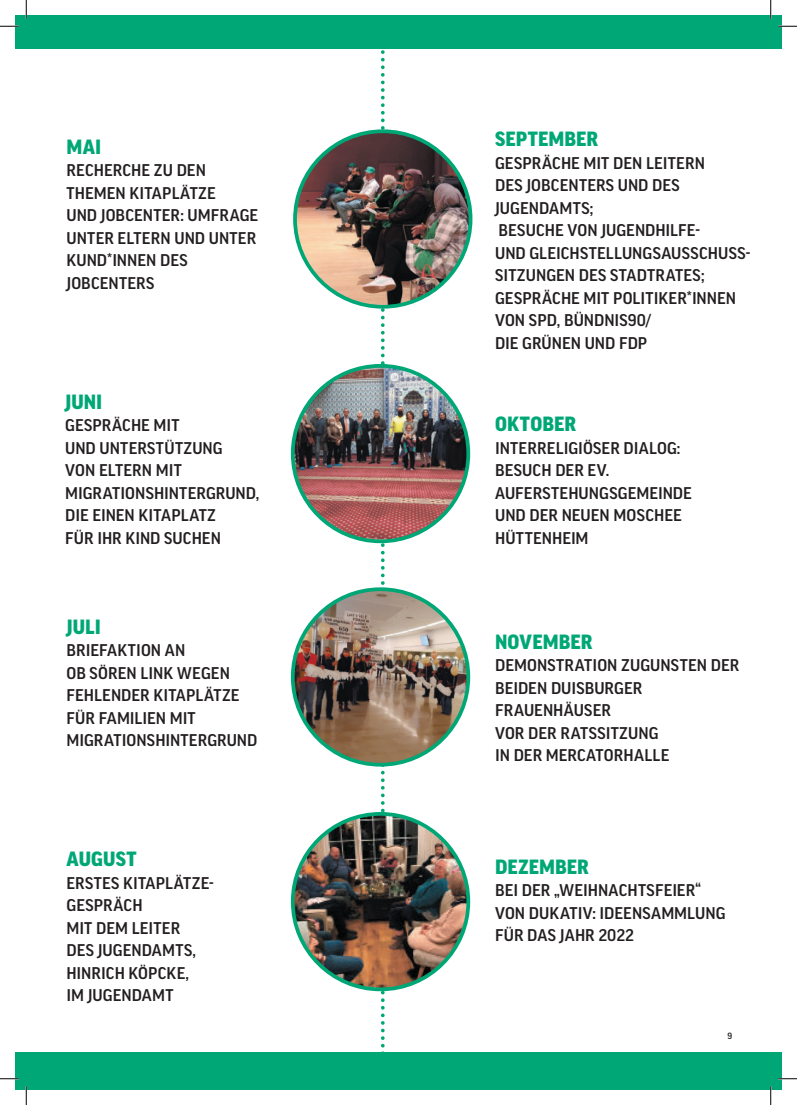
<style>
.page{position:relative;width:797px;height:1105px;background:#fff}
.page>*{position:absolute;margin:0;border:0;box-sizing:border-box;transform-origin:0 0}
.t1{font:900 19.88px "Good Pro";letter-spacing:.005em;color:#00a776}
.t2{font:500 16.38px/22.5px "Good Pro";letter-spacing:.005em;color:#231f20}
.t3{font:500 8.75px "Good Pro";color:#231f20}
</style>
<div class="page">
<div style="left:15px;top:15px;width:767px;height:33px;background:#00a776"></div>
<div style="left:15px;top:1052px;width:767px;height:38px;background:#00a776"></div>
<svg style="left:381px;top:48px;width:3px;height:1004px"></svg>
<img style="left:295px;top:131px;width:175px;height:176px;border-radius:84px">
<div style="left:293px;top:129px;width:179px;height:180px;border:4px solid #00a776;border-radius:50%"></div>
<img style="left:293px;top:366px;width:175px;height:175px;border-radius:88px">
<div style="left:291px;top:364px;width:179px;height:179px;border:4px solid #00a776;border-radius:50%"></div>
<img style="left:293px;top:589px;width:175px;height:176px;border-radius:88px">
<div style="left:291px;top:587px;width:179px;height:180px;border:4px solid #00a776;border-radius:50%"></div>
<img style="left:293px;top:814px;width:175px;height:175px;border-radius:88px">
<div style="left:291px;top:812px;width:179px;height:179px;border:4px solid #00a776;border-radius:50%"></div>
<svg style="left:0;top:25px;width:19px;height:2px"></svg>
<svg style="left:778px;top:25px;width:19px;height:2px"></svg>
<svg style="left:0;top:1078px;width:19px;height:1px"></svg>
<svg style="left:778px;top:1078px;width:19px;height:1px"></svg>
<svg style="left:25px;top:0;width:2px;height:19px"></svg>
<svg style="left:25px;top:1086px;width:2px;height:19px"></svg>
<svg style="left:770px;top:0;width:1px;height:19px"></svg>
<svg style="left:770px;top:1086px;width:1px;height:19px"></svg>
<p class="t1" style="left:67px;top:136px;width:36px">MAI</p>
<p class="t2" style="left:66px;top:159px;width:193px">RECHERCHE ZU DEN<br>THEMEN KITAPLÄTZE<br>UND JOBCENTER: UMFRAGE<br>UNTER ELTERN UND UNTER<br>KUND*INNEN DES<br>JOBCENTERS</p>
<p class="t1" style="left:495px;top:129px;width:105px">SEPTEMBER</p>
<p class="t2" style="left:495px;top:152px;width:257px">GESPRÄCHE MIT DEN LEITERN<br>DES JOBCENTERS UND DES<br>JUGENDAMTS;<br>BESUCHE VON JUGENDHILFE-<br>UND GLEICHSTELLUNGSAUSSCHUSS-<br>SITZUNGEN DES STADTRATES;<br>GESPRÄCHE MIT POLITIKER*INNEN<br>VON SPD, BÜNDNIS90/<br>DIE GRÜNEN UND FDP</p>
<p class="t1" style="left:65px;top:391px;width:39px">JUNI</p>
<p class="t2" style="left:65px;top:414px;width:196px">GESPRÄCHE MIT<br>UND UNTERSTÜTZUNG<br>VON ELTERN MIT<br>MIGRATIONSHINTERGRUND,<br>DIE EINEN KITAPLATZ<br>FÜR IHR KIND SUCHEN</p>
<p class="t1" style="left:495px;top:414px;width:83px">OKTOBER</p>
<p class="t2" style="left:495px;top:437px;width:198px">INTERRELIGIÖSER DIALOG:<br>BESUCH DER EV.<br>AUFERSTEHUNGSGEMEINDE<br>UND DER NEUEN MOSCHEE<br>HÜTTENHEIM</p>
<p class="t1" style="left:67px;top:616px;width:36px">JULI</p>
<p class="t2" style="left:66px;top:639px;width:192px">BRIEFAKTION AN<br>OB SÖREN LINK WEGEN<br>FEHLENDER KITAPLÄTZE<br>FÜR FAMILIEN MIT<br>MIGRATIONSHINTERGRUND</p>
<p class="t1" style="left:67px;top:849px;width:72px">AUGUST</p>
<p class="t2" style="left:66px;top:872px;width:149px">ERSTES KITAPLÄTZE-<br>GESPRÄCH<br>MIT DEM LEITER<br>DES JUGENDAMTS,<br>HINRICH KÖPCKE,<br>IM JUGENDAMT</p>
<p class="t1" style="left:495px;top:631px;width:99px">NOVEMBER</p>
<p class="t2" style="left:495px;top:654px;width:246px">DEMONSTRATION ZUGUNSTEN DER<br>BEIDEN DUISBURGER<br>FRAUENHÄUSER<br>VOR DER RATSSITZUNG<br>IN DER MERCATORHALLE</p>
<p class="t1" style="left:495px;top:856px;width:95px">DEZEMBER</p>
<p class="t2" style="left:495px;top:879px;width:232px">BEI DER „WEIHNACHTSFEIER“<br>VON DUKATIV: IDEENSAMMLUNG<br>FÜR DAS JAHR 2022</p>
<p class="t3" style="left:727px;top:1031px;width:6px">9</p>
</div>
